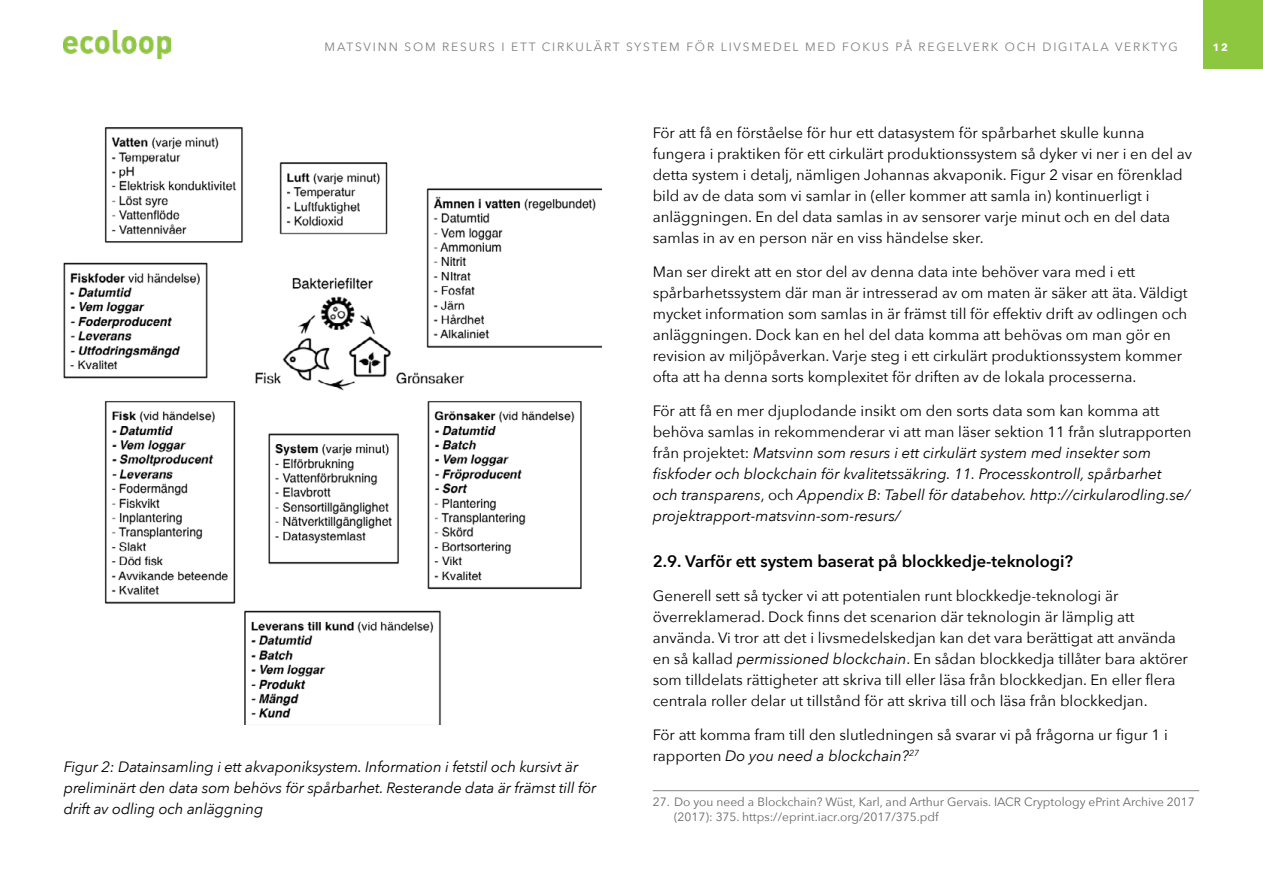
<style>
.page{position:relative;width:1263px;height:893px;background:#fff}
.page>*{position:absolute;margin:0;border:0;box-sizing:border-box;transform-origin:0 0}
.t1{font:600 16.5px "Avenir Next";color:#000}
.t2{font:15px/21px "Avenir Next";color:#000}
.t3{font:italic 15px/21px "Avenir Next";letter-spacing:-.005em;color:#000}
.t4{font:12px/15px "Avenir Next";color:#666}
.t5{font:12px "Avenir Next";letter-spacing:.15em;color:#808080}
.t6{font:700 10.5px "Avenir Next";color:#fff}
.s1{font-style:normal}
.s2{font-style:italic}
</style>
<div class="page">
<div style="left:1203px;top:0;width:60px;height:68px;background:#8dc63f"></div>
<img style="left:64px;top:30px;width:106px;height:29px">
<img style="left:64px;top:128px;width:537px;height:596px">
<hr style="left:653px;top:790px;width:546px;height:1px;background:#808080">
<p class="t5" style="left:325px;top:37px;width:855px">MATSVINN SOM RESURS I ETT CIRKULÄRT SYSTEM FÖR LIVSMEDEL MED FOKUS PÅ REGELVERK OCH DIGITALA VERKTYG</p>
<p class="t6" style="left:1213px;top:38px;width:17px">12</p>
<p class="t3" style="left:64px;top:756px;width:534px">Figur 2: Datainsamling i ett akvaponiksystem. Information i fetstil och kursivt är preliminärt den data som behövs för spårbarhet. Resterande data är främst till för drift av odling och anläggning</p>
<p class="t2" style="left:653px;top:122px;width:541px">För att få en förståelse för hur ett datasystem för spårbarhet skulle kunna fungera i praktiken för ett cirkulärt produktionssystem så dyker vi ner i en del av detta system i detalj, nämligen Johannas akvaponik. Figur 2 visar en förenklad bild av de data som vi samlar in (eller kommer att samla in) kontinuerligt i anläggningen. En del data samlas in av sensorer varje minut och en del data samlas in av en person när en viss händelse sker.</p>
<p class="t2" style="left:653px;top:261px;width:536px">Man ser direkt att en stor del av denna data inte behöver vara med i ett spårbarhetssystem där man är intresserad av om maten är säker att äta. Väldigt mycket information som samlas in är främst till för effektiv drift av odlingen och anläggningen. Dock kan en hel del data komma att behövas om man gör en revision av miljöpåverkan. Varje steg i ett cirkulärt produktionssystem kommer ofta att ha denna sorts komplexitet för driften av de lokala processerna.</p>
<p class="t3" style="left:653px;top:399px;width:540px"><span class="s1">För att få en mer djuplodande insikt om den sorts data som kan komma att behöva samlas in rekommenderar vi att man läser sektion 11 från slutrapporten från projektet:</span> Matsvinn som resurs i ett cirkulärt system med insekter som fiskfoder och blockchain för kvalitetssäkring. 11. Processkontroll, spårbarhet<br>och transparens<span class="s1">, och</span> Appendix B: Tabell för databehov. http://cirkularodling.se/ projektrapport-matsvinn-som-resurs/</p>
<p class="t1" style="left:653px;top:547px;width:422px">2.9. Varför ett system baserat på blockkedje-teknologi?</p>
<p class="t2" style="left:653px;top:585px;width:537px">Generell sett så tycker vi att potentialen runt blockkedje-teknologi är överreklamerad. Dock finns det scenarion där teknologin är lämplig att använda. Vi tror att det i livsmedelskedjan kan det vara berättigat att använda en så kallad <span class="s2">permissioned blockchain</span>. En sådan blockkedja tillåter bara aktörer som tilldelats rättigheter att skriva till eller läsa från blockkedjan. En eller flera centrala roller delar ut tillstånd för att skriva till och läsa från blockkedjan.</p>
<p class="t2" style="left:653px;top:723px;width:516px">För att komma fram till den slutledningen så svarar vi på frågorna ur figur 1 i rapporten <span class="s2">Do you need a blockchain?</span><sup>27</sup></p>
<p class="t4" style="left:674px;top:793px;width:522px;text-indent:-21px">27. Do you need a Blockchain? Wüst, Karl, and Arthur Gervais. IACR Cryptology ePrint Archive 2017 (2017): 375. https://eprint.iacr.org/2017/375.pdf</p>
</div>
